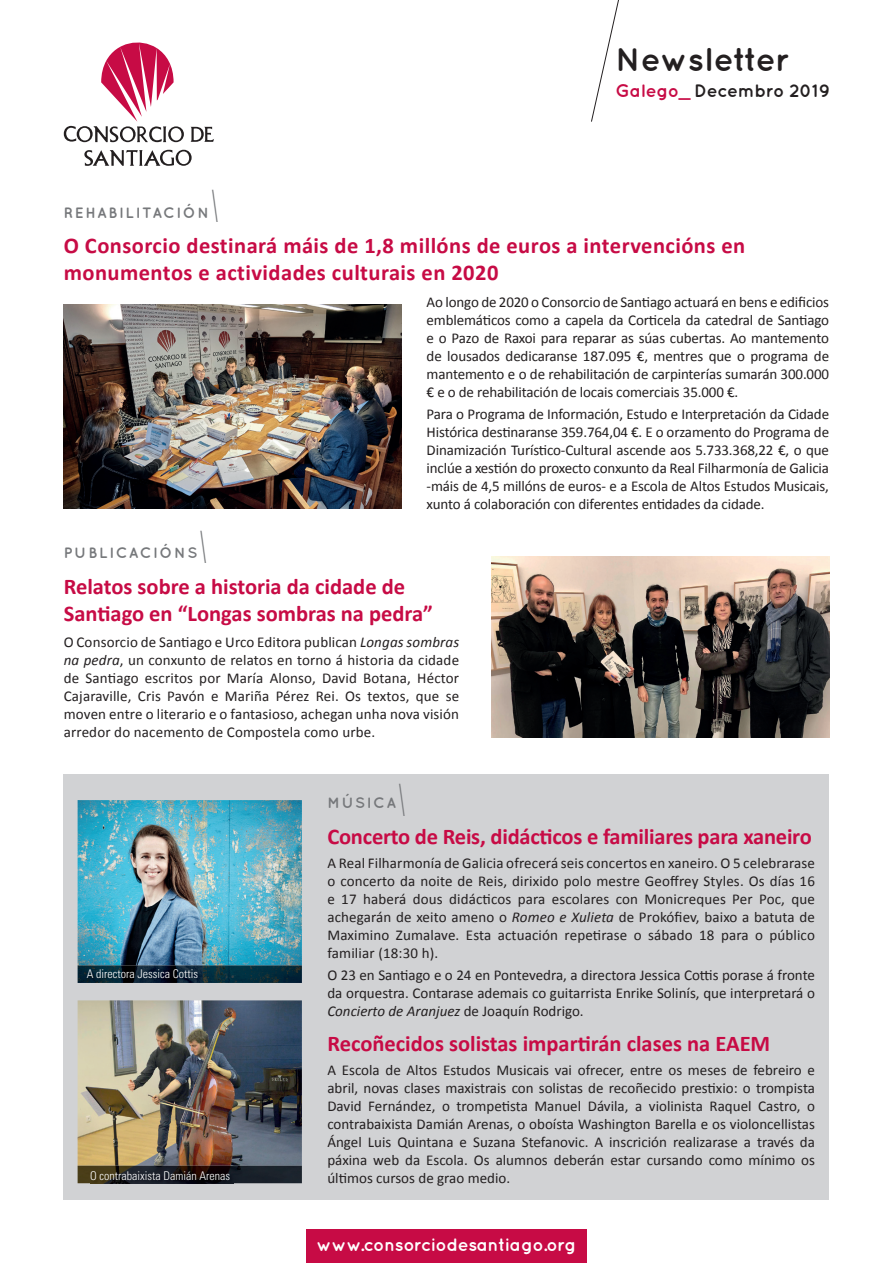
<style>
.page{position:relative;width:893px;height:1263px;background:#fff}
.page>*{position:absolute;margin:0;border:0;box-sizing:border-box;transform-origin:0 0}
.t1{font:italic 300 46.2px "Frutiger LT Std";color:#76787b;scale:.36 1}
.t2{font:700 33px "Quicksand";letter-spacing:-.02em;color:#231f20}
.t3{font:700 22.5px/27px "Calibri";color:#c70b45}
.t4{font:700 22.5px/27px "Calibri";letter-spacing:.02em;color:#c70b45}
.t5{font:700 18px "Quicksand";letter-spacing:-.02em;color:#fff}
.t6{font:700 18px "Quicksand";letter-spacing:-.02em;color:#231f20}
.t7{font:15px/18px "Calibri";color:#231f20;text-align:justify}
.t8{font:700 15px "Quicksand";letter-spacing:.12em;color:#76787b}
.t9{font:300 condensed 12px "Univers";color:#fff}
.s1{color:#c70b45}
.s2{font-style:italic}
</style>
<div class="page">
<svg style="left:191px;top:127px;width:23px;height:15px"></svg>
<svg style="left:64px;top:42px;width:120px;height:100px"></svg>
<svg style="left:84px;top:150px;width:108px;height:16px"></svg>
<svg style="left:591px;top:0;width:28px;height:122px"></svg>
<div style="left:306px;top:1229px;width:281px;height:34px;background:#c70b45"></div>
<div style="left:64px;top:774px;width:765px;height:425px;background:#d1d2d4"></div>
<img style="left:64px;top:305px;width:337px;height:204px">
<img style="left:78px;top:800px;width:224px;height:165px">
<img style="left:78px;top:965px;width:224px;height:18px">
<img style="left:86px;top:968px;width:115px;height:13px">
<img style="left:78px;top:1000px;width:224px;height:166px">
<img style="left:78px;top:1166px;width:224px;height:17px">
<img style="left:90px;top:1170px;width:143px;height:14px">
<img style="left:492px;top:556px;width:337px;height:181px">
<h2 class="t2" style="left:615px;top:39px;width:176px">Newsletter</h2>
<p class="t6" style="left:615px;top:79px;width:217px"><span class="s1">Galego_</span> Decembro 2019</p>
<h1 class="t1" style="left:216px;top:180px;width:44px">I</h1>
<h3 class="t4" style="left:64px;top:232px;width:683px">O Consorcio destinará máis de 1,8 millóns de euros a intervencións en monumentos e actividades culturais en 2020</h3>
<p class="t7" style="left:427px;top:293px;width:404px">Ao longo de 2020 o Consorcio de Santiago actuará en bens e edificios emblemáticos como a capela da Corticela da catedral de Santiago e o Pazo de Raxoi para reparar as súas cubertas. Ao mantemento de lousados dedicaranse 187.095 €, mentres que o programa de mantemento e o de rehabilitación de carpinterías sumarán 300.000 € e o de rehabilitación de locais comerciais 35.000 €.</p>
<p class="t7" style="left:427px;top:405px;width:404px">Para o Programa de Información, Estudo e Interpretación da Cidade Histórica destinaranse 359.764,04 €. E o orzamento do Programa de Dinamización Turístico-Cultural ascende aos 5.733.368,22 €, o que inclúe a xestión do proxecto conxunto da Real Filharmonía de Galicia -máis de 4,5 millóns de euros- e a Escola de Altos Estudos Musicais, xunto á colaboración con diferentes entidades da cidade.</p>
<p class="t8" style="left:64px;top:544px;width:135px">PUBLICACIÓNS</p>
<p class="t8" style="left:64px;top:203px;width:147px">REHABILITACIÓN</p>
<h1 class="t1" style="left:205px;top:520px;width:44px">I</h1>
<h3 class="t3" style="left:64px;top:573px;width:371px">Relatos sobre a historia da cidade de<br>Santiago en “Longas sombras na pedra”</h3>
<p class="t7" style="left:64px;top:633px;width:397px">O Consorcio de Santiago e Urco Editora publican <span class="s2">Longas sombras na pedra</span>, un conxunto de relatos en torno á historia da cidade de Santiago escritos por María Alonso, David Botana, Héctor Cajaraville, Cris Pavón e Mariña Pérez Rei. Os textos, que se moven entre o literario e o fantasioso, achegan unha nova visión arredor do nacemento de Compostela como urbe.</p>
<p class="t9" style="left:87px;top:966px;width:113px">A directora Jessica Cottis</p>
<p class="t9" style="left:90px;top:1168px;width:141px">O contrabaixista Damián Arenas</p>
<p class="t8" style="left:327px;top:794px;width:70px">MÚSICA</p>
<h1 class="t1" style="left:403px;top:773px;width:44px">I</h1>
<h3 class="t3" style="left:327px;top:823px;width:486px">Concerto de Reis, didácticos e familiares para xaneiro</h3>
<p class="t7" style="left:327px;top:854px;width:489px">A Real Filharmonía de Galicia ofrecerá seis concertos en xaneiro. O 5 celebrarase o concerto da noite de Reis, dirixido polo mestre Geoffrey Styles. Os días 16 e 17 haberá dous didácticos para escolares con Monicreques Per Poc, que achegarán de xeito ameno o <span class="s2">Romeo e Xulieta</span> de Prokófiev, baixo a batuta de Maximino Zumalave. Esta actuación repetirase o sábado 18 para o público familiar (18:30 h).</p>
<p class="t7" style="left:327px;top:966px;width:489px">O 23 en Santiago e o 24 en Pontevedra, a directora Jessica Cottis porase á fronte da orquestra. Contarase ademais co guitarrista Enrike Solinís, que interpretará o <span class="s2">Concierto de Aranjuez</span> de Joaquín Rodrigo.</p>
<h3 class="t3" style="left:327px;top:1030px;width:444px">Recoñecidos solistas impartirán clases na EAEM</h3>
<p class="t7" style="left:327px;top:1061px;width:489px">A Escola de Altos Estudos Musicais vai ofrecer, entre os meses de febreiro e abril, novas clases maxistrais con solistas de recoñecido prestixio: o trompista David Fernández, o trompetista Manuel Dávila, a violinista Raquel Castro, o contrabaixista Damián Arenas, o oboísta Washington Barella e os violoncellistas Ángel Luis Quintana e Suzana Stefanovic. A inscrición realizarase a través da páxina web da Escola. Os alumnos deberán estar cursando como mínimo os últimos cursos de grao medio.</p>
<p class="t5" style="left:316px;top:1234px;width:262px">www.consorciodesantiago.org</p>
</div>
